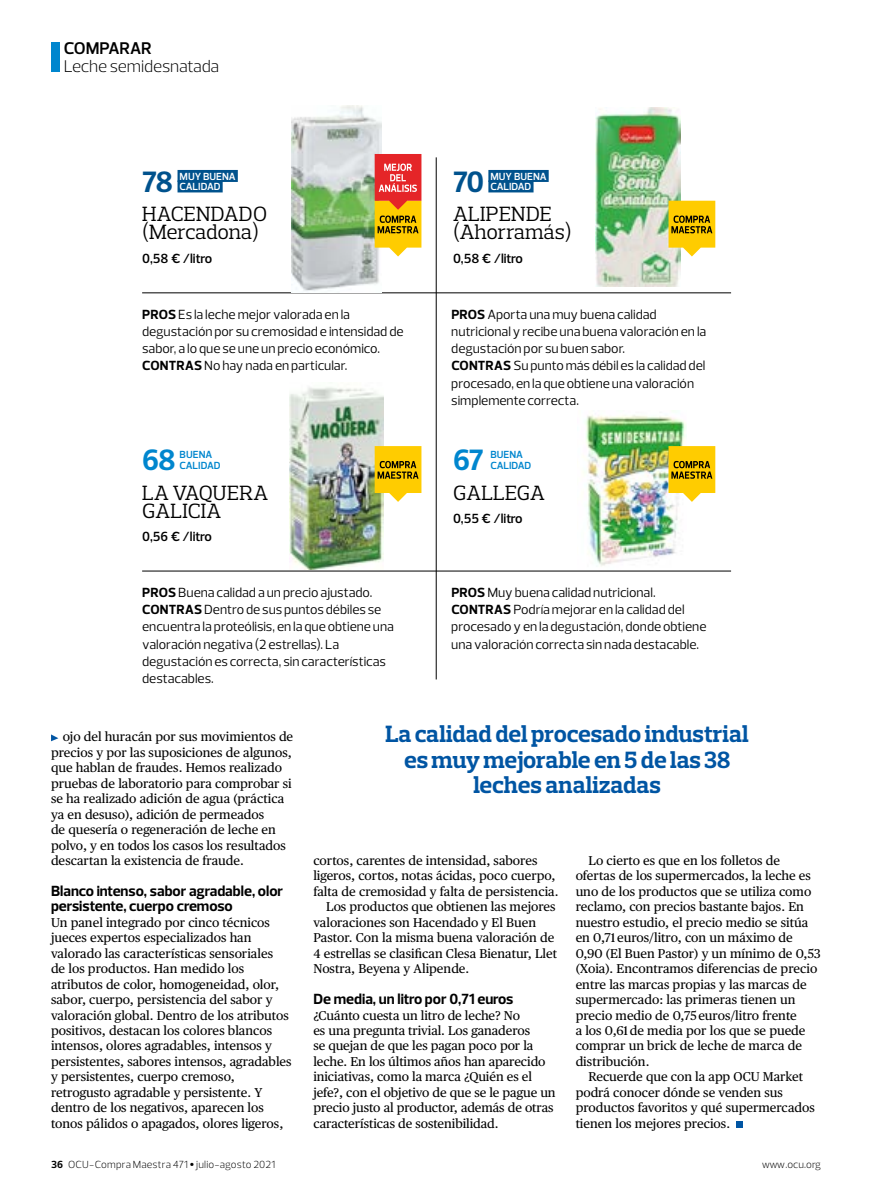
<style>
.page{position:relative;width:872px;height:1191px;background:#fff}
.page>*{position:absolute;margin:0;border:0;box-sizing:border-box;transform-origin:0 0}
.t1{font:700 30px "Prelo";color:#00528d}
.t2{font:700 30px "Prelo";color:#0086ce}
.t3{font:700 24px/25.5px "Prelo Slab";letter-spacing:-.005em;color:#0055a3;text-align:center}
.t4{font:21px/18px "Prelo Slab";letter-spacing:.015em;color:#000}
.t5{font:21px/18px "Prelo Slab";letter-spacing:-.01em;color:#000}
.t6{font:300 17.25px "Prelo";letter-spacing:-.01em;color:#000}
.t7{font:600 17.25px "Prelo";letter-spacing:-.01em;color:#000}
.t8{font:700 15px/15.5px "Prelo";color:#000}
.t9{font:13.5px/17.2px "Prelo";letter-spacing:-.005em;color:#000}
.t10{font:600 13.5px "Prelo";color:#000}
.t11{font:12.75px/15.5px "Publico Text";color:#000}
.t12{font:300 10.5px "Prelo";letter-spacing:.01em;color:#000}
.t13{font:600 10.5px/10.5px "Prelo";color:#fff}
.t14{font:600 10.5px/10.5px "Prelo";letter-spacing:-.005em;color:#0086ce}
.t15{font:300 10.5px "Prelo";letter-spacing:-.03em;color:#000}
.s1{font-weight:700}
.s2{font-family:"Publico Text";font-weight:400}
</style>
<div class="page">
<div style="left:177px;top:170px;width:61px;height:12px;background:#00528d"></div>
<div style="left:177px;top:180px;width:46px;height:12px;background:#00528d"></div>
<div style="left:488px;top:170px;width:60px;height:12px;background:#00528d"></div>
<div style="left:488px;top:180px;width:45px;height:12px;background:#00528d"></div>
<hr style="left:436px;top:157px;width:1px;height:522px;background:#000">
<hr style="left:142px;top:292px;width:589px;height:1px;background:#000">
<hr style="left:142px;top:571px;width:589px;height:1px;background:#000">
<img style="left:291px;top:106px;width:90px;height:185px">
<img style="left:289px;top:387px;width:94px;height:182px">
<img style="left:595px;top:107px;width:85px;height:179px">
<img style="left:583px;top:415px;width:103px;height:151px">
<svg style="left:668px;top:201px;width:47px;height:55px"></svg>
<svg style="left:375px;top:446px;width:46px;height:56px"></svg>
<svg style="left:375px;top:154px;width:46px;height:102px"></svg>
<div style="left:736px;top:1121px;width:7px;height:6px;background:#0055a3"></div>
<svg style="left:668px;top:446px;width:47px;height:56px"></svg>
<svg style="left:51px;top:734px;width:7px;height:7px"></svg>
<div style="left:51px;top:43px;width:9px;height:29px;background:#0086ce"></div>
<h3 class="t7" style="left:64px;top:38px;width:89px">COMPARAR</h3>
<h3 class="t6" style="left:64px;top:56px;width:157px">Leche semidesnatada</h3>
<h1 class="t1" style="left:142px;top:163px;width:33px">78</h1>
<p class="t13" style="left:180px;top:171px;width:58px">MUY BUENA<br>CALIDAD</p>
<h3 class="t5" style="left:142px;top:205px;width:126px">HACENDADO (Mercadona)</h3>
<p class="t10" style="left:142px;top:250px;width:71px">0,58 € /litro</p>
<p class="t9" style="left:142px;top:305px;width:263px"><span class="s1">PROS</span> Es la leche mejor valorada en la degustación por su cremosidad e intensidad de sabor, a lo que se une un precio económico.<br><span class="s1">CONTRAS</span> No hay nada en particular.</p>
<h1 class="t2" style="left:142px;top:441px;width:35px">68</h1>
<p class="t14" style="left:180px;top:449px;width:42px">BUENA<br>CALIDAD</p>
<h3 class="t4" style="left:142px;top:483px;width:127px">LA VAQUERA<br>GALICIA</h3>
<p class="t10" style="left:142px;top:528px;width:71px">0,56 € /litro</p>
<p class="t9" style="left:142px;top:584px;width:253px"><span class="s1">PROS</span> Buena calidad a un precio ajustado.<br><span class="s1">CONTRAS</span> Dentro de sus puntos débiles se encuentra la proteólisis, en la que obtiene una valoración negativa (2 estrellas). La degustación es correcta, sin características destacables.</p>
<h1 class="t1" style="left:453px;top:163px;width:33px">70</h1>
<p class="t13" style="left:490px;top:171px;width:58px">MUY BUENA<br>CALIDAD</p>
<h3 class="t4" style="left:453px;top:205px;width:120px">ALIPENDE (Ahorramás)</h3>
<p class="t10" style="left:453px;top:250px;width:71px">0,58 € /litro</p>
<p class="t9" style="left:451px;top:305px;width:256px"><span class="s1">PROS</span> Aporta una muy buena calidad nutricional y recibe una buena valoración en la degustación por su buen sabor.<br><span class="s1">CONTRAS</span> Su punto más débil es la calidad del procesado, en la que obtiene una valoración simplemente correcta.</p>
<h1 class="t2" style="left:453px;top:441px;width:32px">67</h1>
<p class="t14" style="left:490px;top:449px;width:42px">BUENA<br>CALIDAD</p>
<h3 class="t4" style="left:453px;top:483px;width:93px">GALLEGA</h3>
<p class="t10" style="left:453px;top:510px;width:71px">0,55 € /litro</p>
<p class="t9" style="left:451px;top:584px;width:257px"><span class="s1">PROS</span> Muy buena calidad nutricional.<br><span class="s1">CONTRAS</span> Podría mejorar en la calidad del procesado y en la degustación, donde obtiene una valoración correcta sin nada destacable.</p>
<p class="t11" style="left:51px;top:729px;width:244px;text-indent:12px">ojo del huracán por sus movimientos de precios y por las suposiciones de algunos, que hablan de fraudes. Hemos realizado pruebas de laboratorio para comprobar si se ha realizado adición de agua (práctica ya en desuso), adición de permeados<br>de quesería o regeneración de leche en polvo, y en todos los casos los resultados descartan la existencia de fraude.</p>
<p class="t8" style="left:51px;top:883px;width:234px">Blanco intenso, sabor agradable, olor persistente, cuerpo cremoso</p>
<p class="t11" style="left:51px;top:914px;width:242px">Un panel integrado por cinco técnicos jueces expertos especializados han valorado las características sensoriales<br>de los productos. Han medido los atributos de color, homogeneidad, olor, sabor, cuerpo, persistencia del sabor y valoración global. Dentro de los atributos positivos, destacan los colores blancos intensos, olores agradables, intensos y persistentes, sabores intensos, agradables y persistentes, cuerpo cremoso, retrogusto agradable y persistente. Y dentro de los negativos, aparecen los tonos pálidos o apagados, olores ligeros,</p>
<h2 class="t3" style="left:385px;top:721px;width:365px">La calidad del procesado industrial es muy mejorable en 5 de las 38 leches analizadas</h2>
<p class="t11" style="left:313px;top:853px;width:226px">cortos, carentes de intensidad, sabores</p>
<p class="t11" style="left:313px;top:868px;width:244px">ligeros, cortos, notas ácidas, poco cuerpo,</p>
<p class="t11" style="left:313px;top:883px;width:247px">falta de cremosidad y falta de persistencia.</p>
<p class="t11" style="left:326px;top:899px;width:231px">Los productos que obtienen las mejores</p>
<p class="t11" style="left:313px;top:914px;width:224px">valoraciones son Hacendado y El Buen</p>
<p class="t11" style="left:313px;top:930px;width:242px">Pastor. Con la misma buena valoración de</p>
<p class="t11" style="left:313px;top:945px;width:245px">4 estrellas se clasifican Clesa Bienatur, Llet</p>
<p class="t11" style="left:313px;top:961px;width:157px">Nostra, Beyena y Alipende.</p>
<p class="t8" style="left:313px;top:991px;width:202px">De media, un litro por 0,71 euros</p>
<p class="t11" style="left:313px;top:1007px;width:244px">¿Cuánto cuesta un litro de leche? No<br>es una pregunta trivial. Los ganaderos<br>se quejan de que les pagan poco por la leche. En los últimos años han aparecido iniciativas, como la marca ¿Quién es el jefe?, con el objetivo de que se le pague un precio justo al productor, además de otras características de sostenibilidad.</p>
<p class="t11" style="left:575px;top:852px;width:247px;text-indent:13px">Lo cierto es que en los folletos de ofertas de los supermercados, la leche es uno de los productos que se utiliza como reclamo, con precios bastante bajos. En nuestro estudio, el precio medio se sitúa en 0,71euros/litro, con un máximo de 0,90 (El Buen Pastor) y un mínimo de 0,53 (Xoia). Encontramos diferencias de precio entre las marcas propias y las marcas de supermercado: las primeras tienen un precio medio de 0,75euros/litro frente<br>a los 0,61de media por los que se puede comprar un brick de leche de marca de distribución.</p>
<p class="t11" style="left:575px;top:1069px;width:241px;text-indent:13px">Recuerde que con la app OCU Market podrá conocer dónde se venden sus productos favoritos y qué supermercados tienen los mejores precios.</p>
<p class="t12" style="left:51px;top:1158px;width:226px"><span class="s1">36</span> OCU-Compra Maestra 471 <span class="s2">•</span> julio-agosto 2021</p>
<p class="t15" style="left:762px;top:1158px;width:61px">www.ocu.org</p>
</div>
